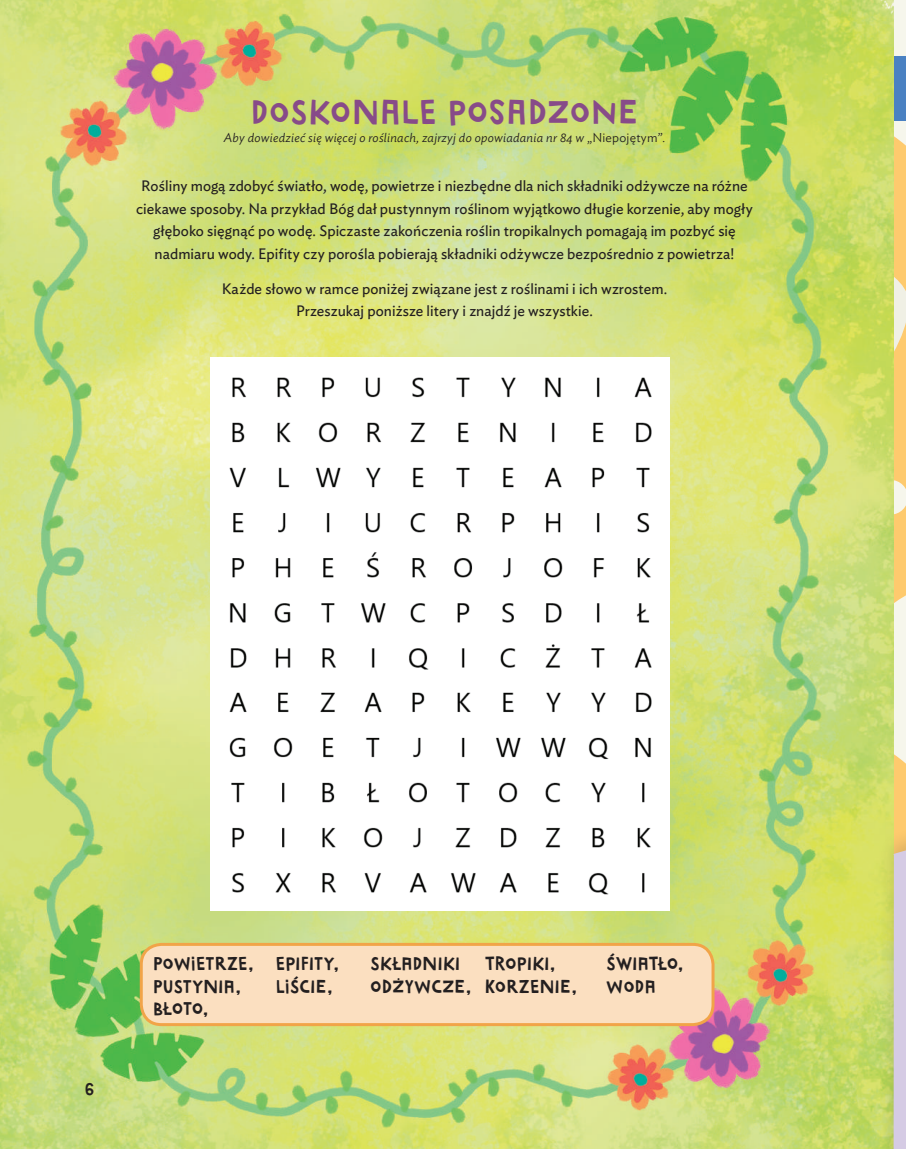
<style>
.page{position:relative;width:906px;height:1149px;background:#fff}
.page>*{position:absolute;margin:0;border:0;box-sizing:border-box;transform-origin:0 0}
.t1{font:36px "Marujo";letter-spacing:.08em;color:#874b89}
.t2{font:19.5px/22.5px "Marujo";letter-spacing:.06em;color:#231f20}
.t3{font:18px "Marujo";color:#231f20}
.t4{font:15px/22.5px "Ideal Sans";letter-spacing:.005em;color:#231f20;text-align:center}
.t5{font:italic 300 12.75px "Ideal Sans";letter-spacing:.02em;color:#231f20}
.s1{font-style:normal}
</style>
<div class="page">
<div style="left:821px;top:0;width:85px;height:939px;background:#feca6e"></div>
<svg style="left:893px;top:210px;width:13px;height:208px"></svg>
<svg style="left:893px;top:480px;width:13px;height:34px"></svg>
<svg style="left:893px;top:0;width:13px;height:177px"></svg>
<div style="left:893px;top:56px;width:13px;height:65px;background:#4a81c2"></div>
<img style="left:0;top:0;width:893px;height:1148px">
<svg style="left:821px;top:585px;width:85px;height:563px;background:#cfdb79"></svg>
<div style="left:210px;top:357px;width:459px;height:553px;background:#fff"></div>
<div style="left:141px;top:944px;width:572px;height:80px;background:#fbdfc0;border-radius:20px"></div>
<div style="left:140px;top:942px;width:574px;height:83px;border:3px solid #f1a448;border-radius:20px"></div>
<img style="left:229px;top:377px;width:423px;height:518px">
<h1 class="t1" style="left:252px;top:90px;width:384px">DOSKONALE POSADZONE</h1>
<p class="t5" style="left:224px;top:127px;width:442px">Aby dowiedzieć się więcej o roślinach, zajrzyj do opowiadania nr 84 w <span class="s1">„Niepojętym”.</span></p>
<p class="t4" style="left:136px;top:173px;width:618px">Rośliny mogą zdobyć światło, wodę, powietrze i niezbędne dla nich składniki odżywcze na różne ciekawe sposoby. Na przykład Bóg dał pustynnym roślinom wyjątkowo długie korzenie, aby mogły głęboko sięgnąć po wodę. Spiczaste zakończenia roślin tropikalnych pomagają im pozbyć się nadmiaru wody. Epifity czy porośla pobierają składniki odżywcze bezpośrednio z powietrza!</p>
<p class="t4" style="left:222px;top:276px;width:447px">Każde słowo w ramce poniżej związane jest z roślinami i ich wzrostem.<br>Przeszukaj poniższe litery i znajdź je wszystkie.</p>
<p class="t3" style="left:85px;top:1078px;width:10px">6</p>
<h2 class="t2" style="left:485px;top:951px;width:92px;text-indent:42px">IKI,<br>KORZENIE,</h2>
<h2 class="t2" style="left:607px;top:951px;width:77px">ŚWIATŁO,<br>WODA</h2>
<h2 class="t2" style="left:371px;top:951px;width:102px;text-indent:67px">IKI<br>ODŻYWCZE,</h2>
<h2 class="t2" style="left:485px;top:951px;width:12px">TROP</h2>
<h2 class="t2" style="left:154px;top:951px;width:101px">POWIETRZE,<br>PUSTYNIA,<br>BŁOTO,</h2>
<h2 class="t2" style="left:276px;top:951px;width:64px">EPIFITY,<br>LIŚCIE,</h2>
<h2 class="t2" style="left:371px;top:951px;width:44px">SKŁADN</h2>
</div>
